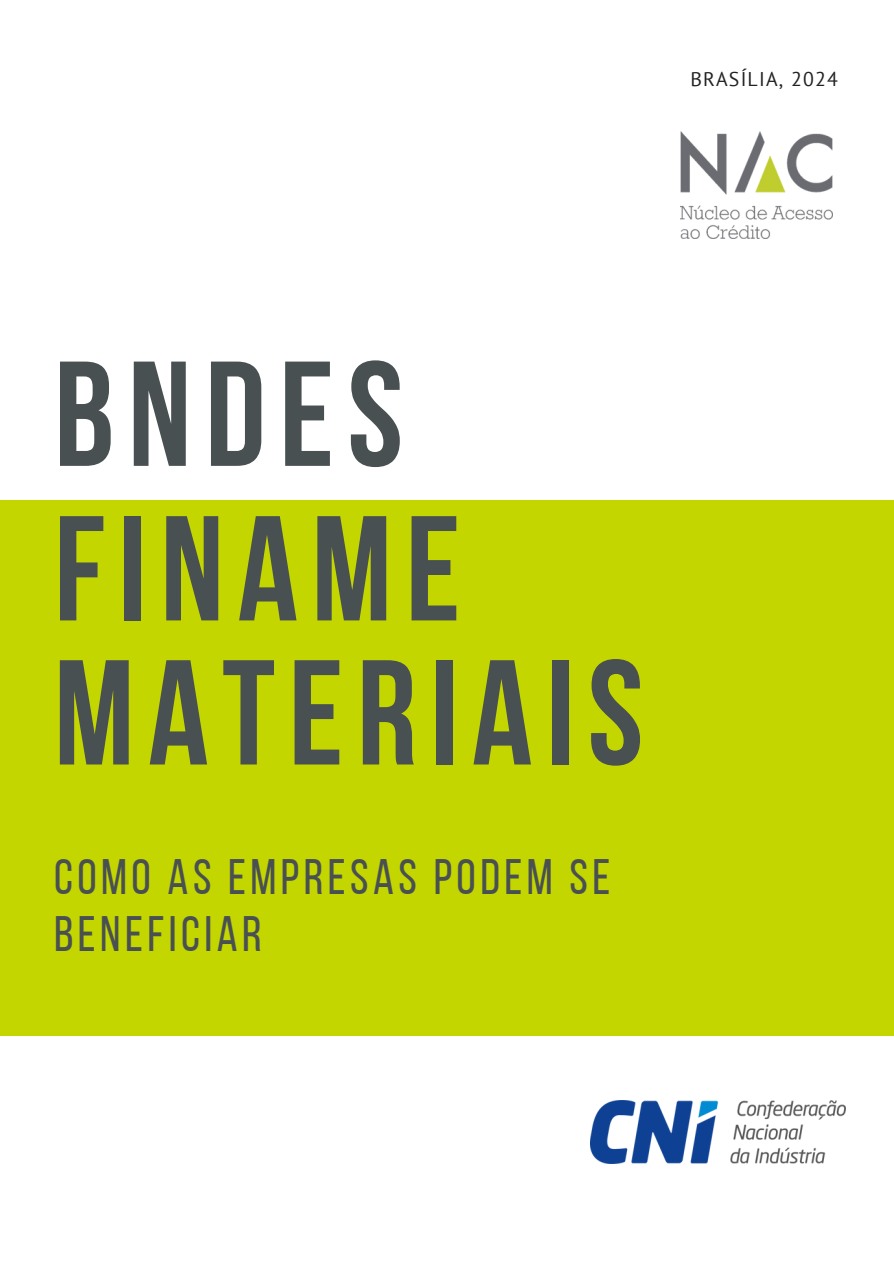
<style>
.page{position:relative;width:894px;height:1264px;background:#fff}
.page>*{position:absolute;margin:0;border:0;box-sizing:border-box;transform-origin:0 0}
.t1{font:700 148.95px/144px "Bebas Neue";letter-spacing:.09em;color:#495052}
.t2{font:49.65px/56.2px "Bebas Neue";letter-spacing:.09em;color:#495052}
.t3{font:19.8px "PT Sans";letter-spacing:.06em;color:#222}
</style>
<div class="page">
<div style="left:0;top:500px;width:893px;height:536px;background:#c4d600"></div>
<img style="left:680px;top:131px;width:152px;height:107px">
<img style="left:590px;top:1100px;width:255px;height:63px">
<h1 class="t3" style="left:690px;top:66px;width:149px">BRASÍLIA, 2024</h1>
<p class="t1" style="left:54px;top:356px;width:350px">BNDES</p>
<h1 class="t1" style="left:54px;top:511px;width:590px">FINAME<br>MATERIAIS</h1>
<p class="t2" style="left:54px;top:853px;width:557px">COMO AS EMPRESAS PODEM SE<br>BENEFICIAR</p>
</div>
